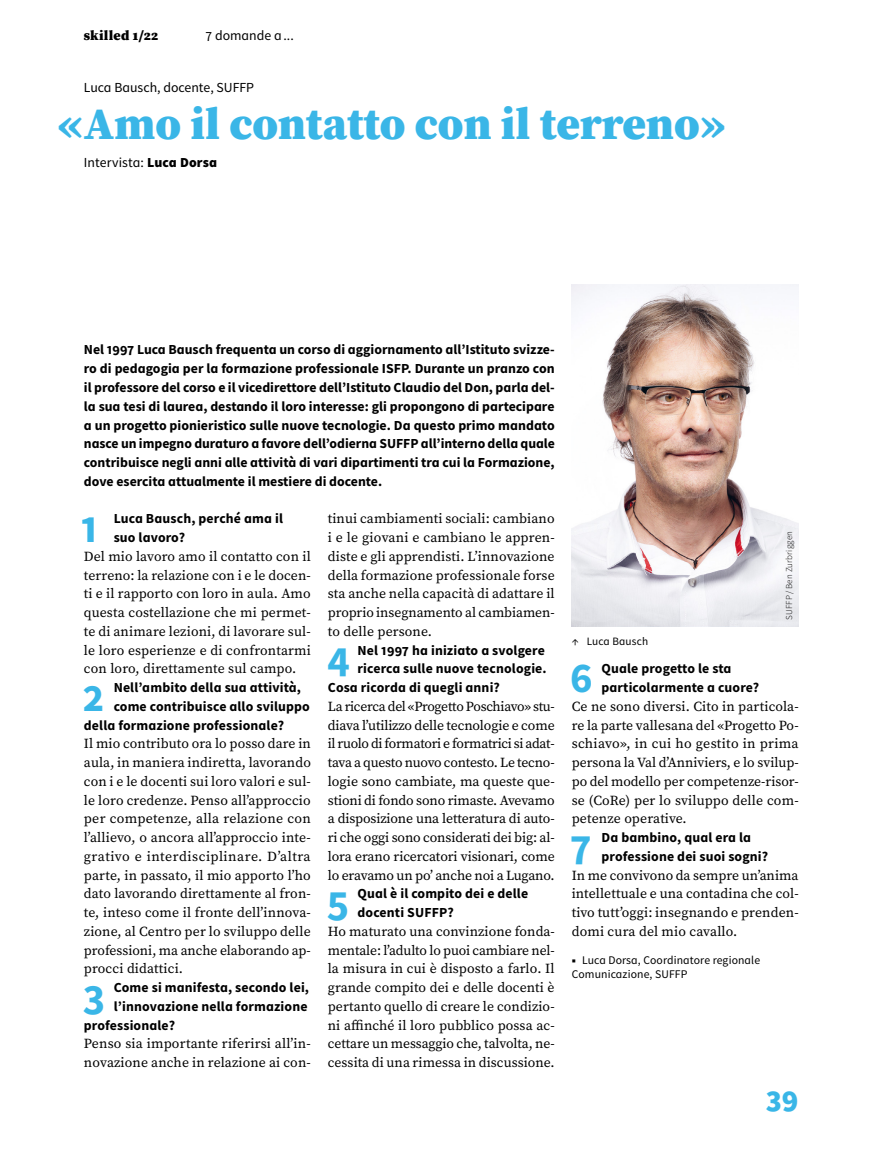
<style>
.page{position:relative;width:892px;height:1154px;background:#fff}
.page>*{position:absolute;margin:0;border:0;box-sizing:border-box;transform-origin:0 0}
.H1-Titel-Artikel{font:900 45px "Source Serif Pro";color:#3ab6e7}
.P-7-Fragen-Frage{font:700 42.6px "Source Sans Pro";color:#3ab6e7}
.t1{font:900 30px "Source Sans Pro";color:#3ab6e7}
.P-Lauftext-ohne-Einz{font:13.8px/18.8px "Source Serif Pro";color:#000;text-align:justify}
.P-Lead{font:700 13.8px/18.8px "Source Sans Pro";color:#000;text-align:justify}
.P-7-Fragen-Frage-2{font:700 13.8px/18.8px "Source Sans Pro";letter-spacing:.01em;color:#000}
.H2-Kolumnentitel{font:13.8px "Source Sans Pro";color:#000}
.P-Autor{font:13.8px "Source Sans Pro";letter-spacing:.01em;color:#000}
.H2-Kolumnentitel-2{font:900 13.8px "Source Serif Pro";letter-spacing:.02em;color:#000}
.P-Infos-nach-Text{font:11.7px/14.1px "Source Sans Pro";letter-spacing:.01em;color:#000}
.t2{font:11.25px "Source Sans Pro";letter-spacing:.015em;color:#000}
.t3{font:300 9px "Source Sans Pro";letter-spacing:.02em;color:#000}
.s1{font-weight:900}
</style>
<div class="page">
<img style="left:571px;top:284px;width:227px;height:342px">
<h2 class="H2-Kolumnentitel-2" style="left:84px;top:26px;width:76px">skilled 1/22</h2>
<h2 class="H2-Kolumnentitel" style="left:205px;top:27px;width:90px">7 domande a...</h2>
<h2 class="H2-Kolumnentitel" style="left:84px;top:79px;width:172px">Luca Bausch, docente, SUFFP</h2>
<h1 class="H1-Titel-Artikel" style="left:58px;top:92px;width:669px">«Amo il contatto con il terreno»</h1>
<p class="P-Autor" style="left:84px;top:154px;width:135px">Intervista: <span class="s1">Luca Dorsa</span></p>
<p class="P-Lead" style="left:84px;top:340px;width:472px">Nel 1997 Luca Bausch frequenta un corso di aggiornamento all’Istituto svizze&shy;ro di pedagogia per la formazione professionale ISFP. Durante un pranzo con il professore del corso e il vicedirettore dell’Istituto Claudio del Don, parla del&shy;la sua tesi di laurea, destando il loro interesse: gli propongono di partecipare a un progetto pionieristico sulle nuove tecnologie. Da questo primo mandato nasce un impegno duraturo a favore dell’odierna SUFFP all’interno della quale contribuisce negli anni alle attività di vari dipartimenti tra cui la Formazione, dove esercita attualmente il mestiere di docente.</p>
<p class="P-7-Fragen-Frage" style="left:81px;top:499px;width:19px">1</p>
<p class="P-7-Fragen-Frage-2" style="left:114px;top:509px;width:171px">Luca Bausch, perché ama il suo lavoro?</p>
<p class="P-Lauftext-ohne-Einz" style="left:84px;top:547px;width:228px">Del mio lavoro amo il contatto con il terreno: la relazione con i e le docen&shy;ti e il rapporto con loro in aula. Amo questa costellazione che mi permet&shy;te di animare lezioni, di lavorare sul&shy;le loro esperienze e di confrontarmi con loro, direttamente sul campo.</p>
<p class="P-7-Fragen-Frage" style="left:83px;top:668px;width:24px">2</p>
<p class="P-7-Fragen-Frage-2" style="left:114px;top:678px;width:189px">Nell’ambito della sua attività,</p>
<p class="P-7-Fragen-Frage-2" style="left:114px;top:696px;width:198px">come contribuisce allo sviluppo</p>
<p class="P-7-Fragen-Frage-2" style="left:84px;top:715px;width:202px">della formazione professionale?</p>
<p class="P-Lauftext-ohne-Einz" style="left:84px;top:734px;width:228px">Il mio contributo ora lo posso dare in aula, in maniera indiretta, lavorando con i e le docenti sui loro valori e sul&shy;le loro credenze. Penso all’approccio per competenze, alla relazione con l’allievo, o ancora all’approccio inte&shy;grativo e interdisciplinare. D’altra parte, in passato, il mio apporto l’ho dato lavorando direttamente al fron&shy;te, inteso come il fronte dell’innova&shy;zione, al Centro per lo sviluppo delle professioni, ma anche elaborando ap&shy;procci didattici.</p>
<p class="P-7-Fragen-Frage" style="left:83px;top:968px;width:24px">3</p>
<p class="P-7-Fragen-Frage-2" style="left:114px;top:978px;width:197px">Come si manifesta, secondo lei,</p>
<p class="P-7-Fragen-Frage-2" style="left:114px;top:996px;width:195px">l’innovazione nella formazione</p>
<p class="P-7-Fragen-Frage-2" style="left:84px;top:1015px;width:93px">professionale?</p>
<p class="P-Lauftext-ohne-Einz" style="left:84px;top:1034px;width:228px">Penso sia importante riferirsi all’in&shy;novazione anche in relazione ai con-</p>
<p class="P-Lauftext-ohne-Einz" style="left:328px;top:509px;width:228px">tinui cambiamenti sociali: cambiano i e le giovani e cambiano le appren&shy;diste e gli apprendisti. L’innovazione della formazione professionale forse sta anche nella capacità di adattare il proprio insegnamento al cambiamen&shy;to delle persone.</p>
<p class="P-7-Fragen-Frage" style="left:327px;top:630px;width:25px">4</p>
<p class="P-7-Fragen-Frage-2" style="left:357px;top:640px;width:189px">Nel 1997 ha iniziato a svolgere</p>
<p class="P-7-Fragen-Frage-2" style="left:357px;top:659px;width:191px">ricerca sulle nuove tecnologie.</p>
<p class="P-7-Fragen-Frage-2" style="left:328px;top:678px;width:174px">Cosa ricorda di quegli anni?</p>
<p class="P-Lauftext-ohne-Einz" style="left:328px;top:697px;width:228px">La ricerca del «Progetto Poschiavo» stu&shy;diava l’utilizzo delle tecnologie e come il ruolo di formatori e formatrici si adat&shy;tava a questo nuovo contesto. Le tecno&shy;logie sono cambiate, ma queste que&shy;stioni di fondo sono rimaste. Avevamo a disposizione una letteratura di auto&shy;ri che oggi sono considerati dei big: al&shy;lora erano ricercatori visionari, come lo eravamo un po’ anche noi a Lugano.</p>
<p class="P-7-Fragen-Frage" style="left:327px;top:874px;width:24px">5</p>
<p class="P-7-Fragen-Frage-2" style="left:357px;top:884px;width:172px">Qual è il compito dei e delle docenti SUFFP?</p>
<p class="P-Lauftext-ohne-Einz" style="left:328px;top:922px;width:228px">Ho maturato una convinzione fonda&shy;mentale: l’adulto lo puoi cambiare nel&shy;la misura in cui è disposto a farlo. Il grande compito dei e delle docenti è pertanto quello di creare le condizio&shy;ni affinché il loro pubblico possa ac&shy;cettare un messaggio che, talvolta, ne&shy;cessita di una rimessa in discussione.</p>
<p class="t2" style="left:571px;top:634px;width:78px">↑ Luca Bausch</p>
<p class="t3" style="left:783px;top:620px;width:91px;rotate:-90deg">SUFFP / Ben Zurbriggen</p>
<p class="P-7-Fragen-Frage" style="left:570px;top:649px;width:25px">6</p>
<p class="P-7-Fragen-Frage-2" style="left:601px;top:659px;width:159px">Quale progetto le sta particolarmente a cuore?</p>
<p class="P-Lauftext-ohne-Einz" style="left:571px;top:697px;width:228px">Ce ne sono diversi. Cito in particola&shy;re la parte vallesana del «Progetto Po&shy;schiavo», in cui ho gestito in prima persona la Val d’Anniviers, e lo svilup&shy;po del modello per competenze-risor&shy;se (CoRe) per lo sviluppo delle com&shy;petenze operative.</p>
<p class="P-7-Fragen-Frage" style="left:570px;top:818px;width:23px">7</p>
<p class="P-7-Fragen-Frage-2" style="left:601px;top:828px;width:168px">Da bambino, qual era la professione dei suoi sogni?</p>
<p class="P-Lauftext-ohne-Einz" style="left:571px;top:865px;width:228px">In me convivono da sempre un’anima intellettuale e una contadina che col&shy;tivo tutt’oggi: insegnando e prenden&shy;domi cura del mio cavallo.</p>
<p class="P-Infos-nach-Text" style="left:571px;top:953px;width:190px"><span class="s1">■</span> Luca Dorsa, Coordinatore regionale<br>Comunicazione, SUFFP</p>
<h3 class="t1" style="left:765px;top:1080px;width:34px">39</h3>
</div>
